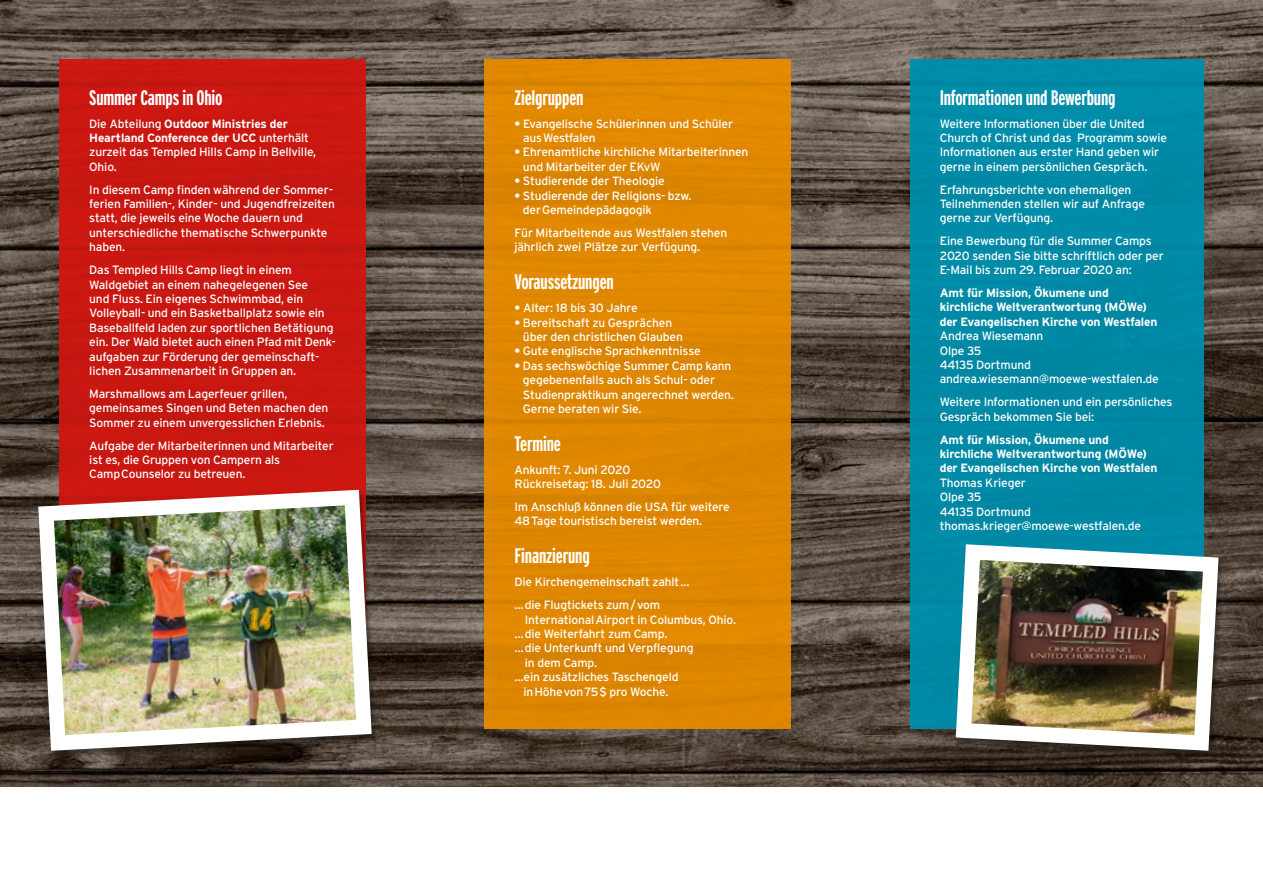
<style>
.page{position:relative;width:1263px;height:893px;background:#fff}
.page>*{position:absolute;margin:0;border:0;box-sizing:border-box;transform-origin:0 0}
.t1{font:700 extra-condensed 21px "Interstate";letter-spacing:-.01em;color:#fff}
.t2{font:12px/14.4px "Interstate";letter-spacing:-.015em;color:#fff}
.t3{font:700 12px/14.4px "Interstate";letter-spacing:-.015em;color:#fff}
.s1{font-weight:700}
</style>
<div class="page">
<img style="left:0;top:0;width:1263px;height:787px">
<div style="left:60px;top:60px;width:306px;height:669px;background:#c91711"></div>
<div style="left:485px;top:60px;width:306px;height:669px;background:#df8700"></div>
<div style="left:910px;top:60px;width:293px;height:669px;background:#0089a6"></div>
<img style="left:30px;top:482px;width:349px;height:277px">
<img style="left:948px;top:536px;width:278px;height:223px">
<h1 class="t1" style="left:89px;top:86px;width:135px">Summer Camps in Ohio</h1>
<p class="t2" style="left:89px;top:116px;width:228px">Die Abteilung <span class="s1">Outdoor Ministries der<br>Heartland Conference der UCC</span> unterhält zurzeit das Templed Hills Camp in Bellville,<br>Ohio.</p>
<p class="t2" style="left:89px;top:182px;width:247px">In diesem Camp finden während der Sommer&shy;ferien Familien-, Kinder- und Jugendfreizeiten statt, die jeweils eine Woche dauern und unterschiedliche thematische Schwerpunkte haben.</p>
<p class="t2" style="left:89px;top:263px;width:247px">Das Templed Hills Camp liegt in einem Waldgebiet an einem nahegelegenen See<br>und Fluss. Ein eigenes Schwimmbad, ein Volleyball- und ein Basketballplatz sowie ein Baseballfeld laden zur sportlichen Betätigung ein. Der Wald bietet auch einen Pfad mit Denk&shy;aufgaben zur Förderung der gemeinschaft&shy;lichen Zusammenarbeit in Gruppen an.</p>
<p class="t2" style="left:89px;top:386px;width:241px">Marshmallows am Lagerfeuer grillen, gemeinsames Singen und Beten machen den<br>Sommer zu einem unvergesslichen Erlebnis.</p>
<p class="t2" style="left:89px;top:438px;width:246px">Aufgabe der Mitarbeiterinnen und Mitarbeiter ist es, die Gruppen von Campern als<br>Camp Counselor zu betreuen.</p>
<h1 class="t1" style="left:514px;top:86px;width:71px">Zielgruppen</h1>
<p class="t2" style="left:523px;top:116px;width:212px;text-indent:-8px"><span class="s1">•</span> Evangelische Schülerinnen und Schüler aus Westfalen</p>
<p class="t2" style="left:523px;top:145px;width:227px;text-indent:-8px"><span class="s1">•</span> Ehrenamtliche kirchliche Mitarbeiterinnen und Mitarbeiter der EKvW</p>
<p class="t2" style="left:514px;top:174px;width:152px"><span class="s1">•</span> Studierende der Theologie</p>
<p class="t2" style="left:523px;top:188px;width:170px;text-indent:-8px"><span class="s1">•</span> Studierende der Religions- bzw. der Gemeindepädagogik</p>
<p class="t2" style="left:514px;top:225px;width:214px">Für Mitarbeitende aus Westfalen stehen jährlich zwei Plätze zur Verfügung.</p>
<h1 class="t1" style="left:514px;top:270px;width:101px">Voraussetzungen</h1>
<p class="t2" style="left:514px;top:301px;width:125px"><span class="s1">•</span> Alter: 18 bis 30 Jahre</p>
<p class="t2" style="left:523px;top:315px;width:161px;text-indent:-8px"><span class="s1">•</span> Bereitschaft zu Gesprächen über den christlichen Glauben</p>
<p class="t2" style="left:514px;top:344px;width:188px"><span class="s1">•</span> Gute englische Sprachkenntnisse</p>
<p class="t2" style="left:523px;top:358px;width:213px;text-indent:-8px"><span class="s1">•</span> Das sechswöchige Summer Camp kann gegebenenfalls auch als Schul- oder Studienpraktikum angerechnet werden.<br>Gerne beraten wir Sie.</p>
<h1 class="t1" style="left:514px;top:432px;width:48px">Termine</h1>
<p class="t2" style="left:514px;top:462px;width:148px">Ankunft: 7. Juni 2020<br>Rückreisetag: 18. Juli 2020</p>
<p class="t2" style="left:514px;top:500px;width:217px">Im Anschluß können die USA für weitere<br>48 Tage touristisch bereist werden.</p>
<h1 class="t1" style="left:514px;top:544px;width:77px">Finanzierung</h1>
<p class="t2" style="left:514px;top:571px;width:177px;line-height:23px">Die Kirchengemeinschaft zahlt… … die Flugtickets zum/vom</p>
<p class="t2" style="left:525px;top:612px;width:213px">International Airport in Columbus, Ohio.</p>
<p class="t2" style="left:515px;top:626px;width:154px">…die Weiterfahrt zum Camp.</p>
<p class="t2" style="left:515px;top:641px;width:180px">… die Unterkunft und Verpflegung</p>
<p class="t2" style="left:525px;top:655px;width:74px">in dem Camp.</p>
<p class="t2" style="left:515px;top:670px;width:166px">…ein zusätzliches Taschengeld</p>
<p class="t2" style="left:523px;top:684px;width:147px">in Höhe von 75$ pro Woche.</p>
<h1 class="t1" style="left:940px;top:86px;width:177px">Informationen und Bewerbung</h1>
<p class="t2" style="left:940px;top:116px;width:229px">Weitere Informationen über die United Church of Christ und das Programm sowie Informationen aus erster Hand geben wir gerne in einem persönlichen Gespräch.</p>
<p class="t2" style="left:940px;top:182px;width:207px">Erfahrungsberichte von ehemaligen<br>Teilnehmenden stellen wir auf Anfrage gerne zur Verfügung.</p>
<p class="t2" style="left:940px;top:234px;width:225px">Eine Bewerbung für die Summer Camps<br>2020 senden Sie bitte schriftlich oder per<br>E-Mail bis zum 29. Februar 2020 an:</p>
<p class="t3" style="left:940px;top:286px;width:219px">Amt für Mission, Ökumene und kirchliche Weltverantwortung (MÖWe) der Evangelischen Kirche von Westfalen</p>
<p class="t2" style="left:940px;top:329px;width:220px">Andrea Wiesemann<br>Olpe 35<br>44135 Dortmund andrea.wiesemann@moewe-westfalen.de</p>
<p class="t2" style="left:940px;top:395px;width:234px">Weitere Informationen und ein persönliches<br>Gespräch bekommen Sie bei:</p>
<p class="t3" style="left:940px;top:432px;width:219px">Amt für Mission, Ökumene und kirchliche Weltverantwortung (MÖWe) der Evangelischen Kirche von Westfalen</p>
<p class="t2" style="left:940px;top:475px;width:203px">Thomas Krieger<br>Olpe 35<br>44135 Dortmund thomas.krieger@moewe-westfalen.de</p>
</div>
